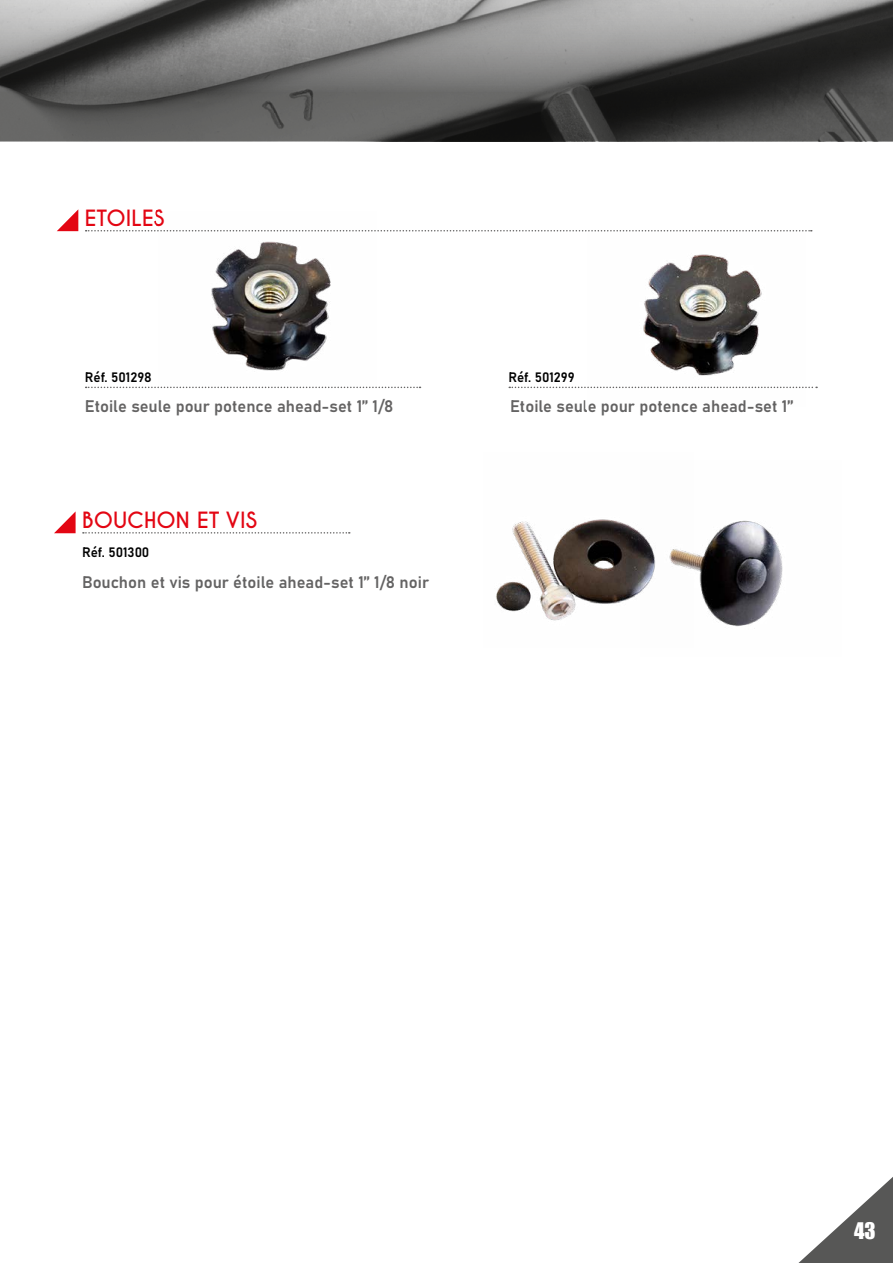
<style>
.page{position:relative;width:893px;height:1263px;background:#fff}
.page>*{position:absolute;margin:0;border:0;box-sizing:border-box;transform-origin:0 0}
.t1{font:700 21px "Caviar Dreams";color:#e30613}
.t2{font:21px "Impact";color:#fff}
.t3{font:16.5px "Bahnschrift";color:#646363}
.t4{font:13.5px "Bahnschrift";color:#020202}
</style>
<div class="page">
<svg style="left:798px;top:1177px;width:95px;height:86px"></svg>
<svg style="left:0;top:0;width:893px;height:141px;background:#666665"></svg>
<svg style="left:86px;top:230px;width:726px;height:1px"></svg>
<svg style="left:83px;top:532px;width:267px;height:2px"></svg>
<svg style="left:57px;top:209px;width:21px;height:22px"></svg>
<svg style="left:54px;top:511px;width:22px;height:22px"></svg>
<svg style="left:86px;top:387px;width:334px;height:1px"></svg>
<svg style="left:509px;top:387px;width:308px;height:1px"></svg>
<img style="left:158px;top:230px;width:219px;height:157px">
<img style="left:496px;top:519px;width:145px;height:102px">
<img style="left:641px;top:520px;width:142px;height:107px">
<img style="left:587px;top:231px;width:219px;height:157px">
<p class="t1" style="left:85px;top:205px;width:82px">ETOILES</p>
<p class="t4" style="left:85px;top:367px;width:69px">Réf. 501298</p>
<p class="t4" style="left:508px;top:367px;width:68px">Réf. 501299</p>
<p class="t3" style="left:85px;top:394px;width:310px">Etoile seule pour potence ahead-set 1’’ 1/8</p>
<p class="t1" style="left:82px;top:507px;width:176px">BOUCHON ET VIS</p>
<p class="t4" style="left:82px;top:542px;width:69px">Réf. 501300</p>
<p class="t3" style="left:82px;top:569px;width:348px">Bouchon et vis pour étoile ahead-set 1’’ 1/8 noir</p>
<p class="t3" style="left:510px;top:394px;width:285px">Etoile seule pour potence ahead-set 1’’</p>
<p class="t2" style="left:854px;top:1214px;width:23px">43</p>
</div>
